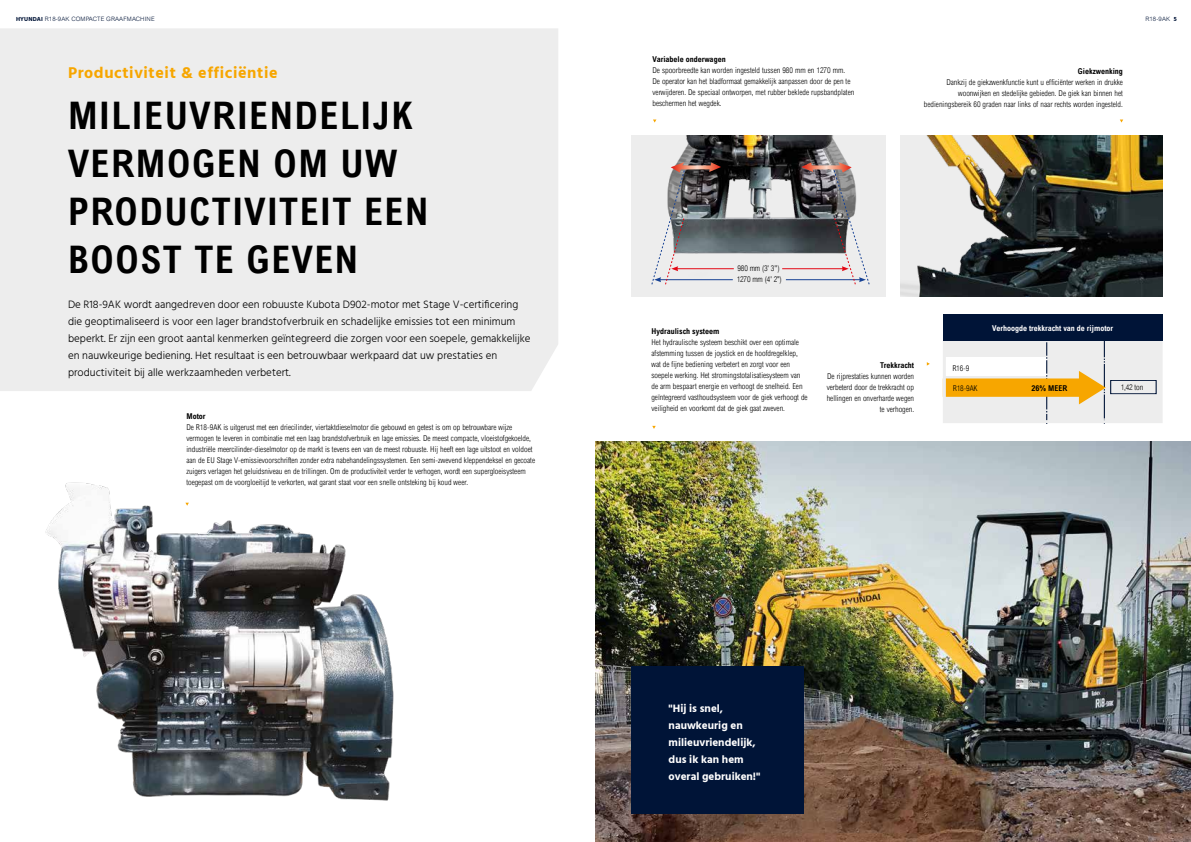
<style>
.page{position:relative;width:1191px;height:842px;background:#fff}
.page>*{position:absolute;margin:0;border:0;box-sizing:border-box;transform-origin:0 0}
.t1{font:700 condensed 38px/48px "Arial";letter-spacing:.04em;color:#000}
.t2{font:700 16px "Hind";letter-spacing:.04em;color:#f7a600}
.t3{font:300 11px/17px "Hind";color:#000}
.t4{font:700 11px/17px "Hind";color:#fff}
.t5{font:300 condensed 8px/11px "Arial";color:#000}
.t6{font:700 condensed 8px "Arial";color:#000}
.t7{font:700 condensed 8px "Arial";color:#fff}
.t8{font:300 6px "Arial";letter-spacing:.02em;color:#001437}
.s1{font-family:"Hind";font-weight:700}
</style>
<div class="page">
<img style="left:595px;top:441px;width:596px;height:401px">
<img style="left:45px;top:482px;width:349px;height:319px">
<div style="left:0;top:28px;width:558px;height:363px;background:#ededed"></div>
<svg style="left:185px;top:503px;width:4px;height:3px"></svg>
<div style="left:631px;top:666px;width:173px;height:148px;background:#001437"></div>
<div style="left:631px;top:135px;width:255px;height:162px;background:#ededed"></div>
<img style="left:677px;top:135px;width:193px;height:150px">
<hr style="left:676px;top:268px;width:58px;height:1px;background:#e30613">
<hr style="left:659px;top:279px;width:74px;height:1px;background:#164194">
<hr style="left:786px;top:279px;width:74px;height:1px;background:#164194">
<hr style="left:782px;top:268px;width:61px;height:1px;background:#e30613">
<svg style="left:651px;top:162px;width:70px;height:123px"></svg>
<svg style="left:801px;top:162px;width:68px;height:123px"></svg>
<div style="left:944px;top:336px;width:217px;height:86px;background:#ededed"></div>
<div style="left:1110px;top:380px;width:46px;height:14px;border:1px solid #001437"></div>
<svg style="left:947px;top:341px;width:158px;height:78px"></svg>
<div style="left:943px;top:334px;width:219px;height:89px;border:3px solid #ededed"></div>
<img style="left:900px;top:135px;width:262px;height:162px">
<div style="left:943px;top:314px;width:219px;height:27px;background:#001437"></div>
<p class="t8" style="left:16px;top:15px;width:140px"><span class="s1">HYUNDAI</span> R18-9AK COMPACTE GRAAFMACHINE</p>
<p class="t8" style="left:1145px;top:15px;width:33px">R18-9AK <span class="s1">5</span></p>
<h2 class="t2" style="left:68px;top:63px;width:211px">Productiviteit &amp; efficiëntie</h2>
<h1 class="t1" style="left:68px;top:91px;width:362px">MILIEUVRIENDELIJK<br>VERMOGEN OM UW<br>PRODUCTIVITEIT EEN<br>BOOST TE GEVEN</h1>
<p class="t3" style="left:68px;top:296px;width:464px">De R18-9AK wordt aangedreven door een robuuste Kubota D902-motor met Stage V-certificering die geoptimaliseerd is voor een lager brandstofverbruik en schadelijke emissies tot een minimum beperkt. Er zijn een groot aantal kenmerken geïntegreerd die zorgen voor een soepele, gemakkelijke en nauwkeurige bediening. Het resultaat is een betrouwbaar werkpaard dat uw prestaties en productiviteit bij alle werkzaamheden verbetert.</p>
<p class="t6" style="left:186px;top:412px;width:21px">Motor</p>
<p class="t5" style="left:186px;top:422px;width:350px">De R18-9AK is uitgerust met een driecilinder, viertaktdieselmotor die gebouwd en getest is om op betrouwbare wijze vermogen te leveren in combinatie met een laag brandstofverbruik en lage emissies. De meest compacte, vloeistofgekoelde, industriële meercilinder-dieselmotor op de markt is tevens een van de meest robuuste. Hij heeft een lage uitstoot en voldoet aan de EU Stage V-emissievoorschriften zonder extra nabehandelingssystemen. Een semi-zwevend kleppendeksel en gecoate zuigers verlagen het geluidsniveau en de trillingen. Om de productiviteit verder te verhogen, wordt een supergloeisysteem toegepast om de voorgloeitijd te verkorten, wat garant staat voor een snelle ontsteking bij koud weer.</p>
<p class="t6" style="left:652px;top:55px;width:75px">Variabele onderwagen</p>
<p class="t5" style="left:652px;top:65px;width:203px">De spoorbreedte kan worden ingesteld tussen 980 mm en 1270 mm.<br>De operator kan het bladformaat gemakkelijk aanpassen door de pen te verwijderen. De speciaal ontworpen, met rubber beklede rupsbandplaten beschermen het wegdek.</p>
<p class="t6" style="left:1078px;top:67px;width:46px">Giekzwenking</p>
<p class="t5" style="left:924px;top:77px;width:200px;text-align:right">Dankzij de giekzwenkfunctie kunt u efficiënter werken in drukke woonwijken en stedelijke gebieden. De giek kan binnen het bedieningsbereik 60 graden naar links of naar rechts worden ingesteld.</p>
<p class="t5" style="left:736px;top:263px;width:47px">980 mm (3' 3'')<br>1270 mm (4' 2")</p>
<p class="t6" style="left:651px;top:326px;width:69px">Hydraulisch systeem</p>
<p class="t5" style="left:651px;top:336px;width:158px">Het hydraulische systeem beschikt over een optimale afstemming tussen de joystick en de hoofdregelklep, wat de fijne bediening verbetert en zorgt voor een soepele werking. Het stromingstotalisatiesysteem van de arm bespaart energie en verhoogt de snelheid. Een geïntegreerd vasthoudsysteem voor de giek verhoogt de veiligheid en voorkomt dat de giek gaat zweven.</p>
<p class="t6" style="left:880px;top:360px;width:36px">Trekkracht</p>
<p class="t5" style="left:826px;top:370px;width:89px;text-align:right">De rijprestaties kunnen worden verbeterd door de trekkracht op hellingen en onverharde wegen te verhogen.</p>
<p class="t7" style="left:992px;top:323px;width:123px">Verhoogde trekkracht van de rijmotor</p>
<p class="t5" style="left:952px;top:362px;width:18px">R16-9</p>
<p class="t5" style="left:953px;top:382px;width:26px">R18-9AK</p>
<p class="t6" style="left:1031px;top:383px;width:37px">26% MEER</p>
<p class="t5" style="left:1120px;top:382px;width:24px">1,42 ton</p>
<h3 class="t4" style="left:668px;top:699px;width:93px">"Hij is snel, nauwkeurig en milieuvriendelijk, dus ik kan hem overal gebruiken!"</h3>
</div>
